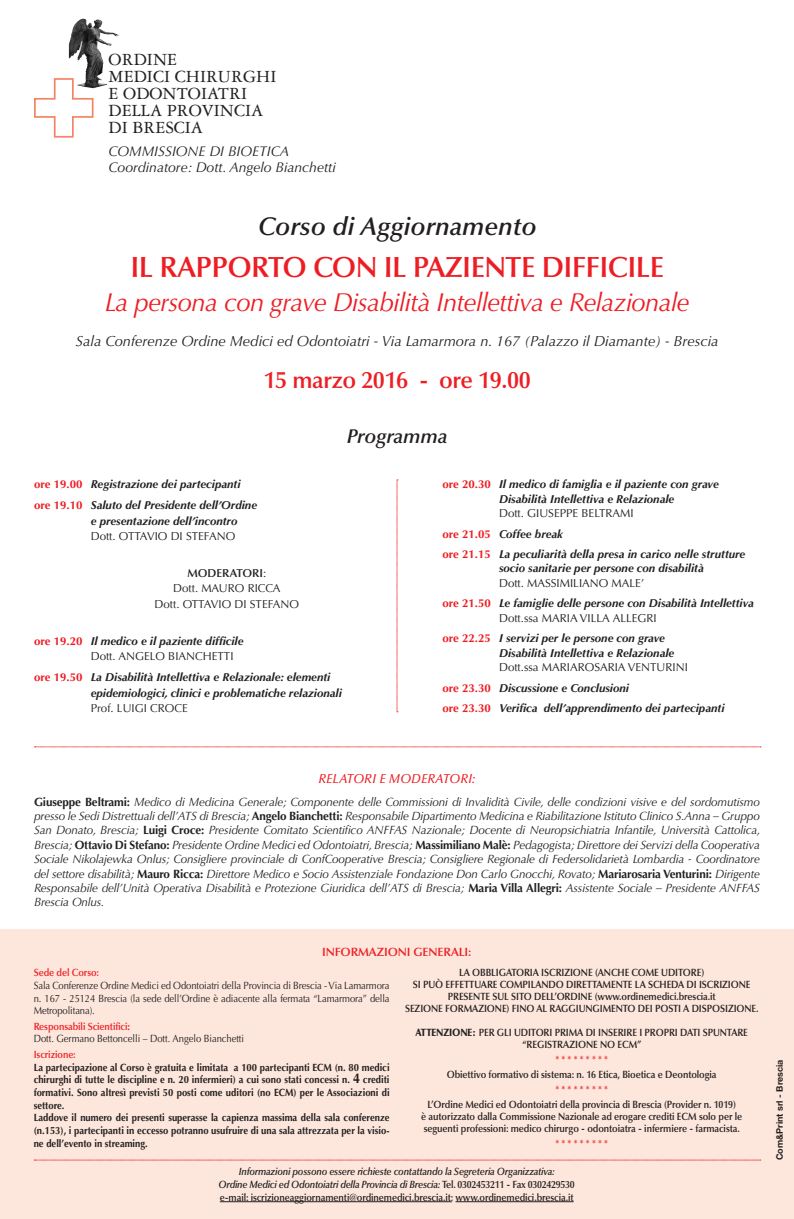
<style>
.page{position:relative;width:794px;height:1219px;background:#fff}
.page>*{position:absolute;margin:0;border:0;box-sizing:border-box;transform-origin:0 0}
.t1{font:600 29.3px "Optima LT Std";letter-spacing:-.02em;color:#ee1d23}
.t2{font:italic 26px "Optima LT Std";letter-spacing:-.02em;color:#ee1d23}
.t3{font:italic 600 25.6px "Optima LT Std";color:#231f20}
.t4{font:600 23.8px "Optima LT Std";letter-spacing:-.02em;color:#ee1d23}
.t5{font:italic 600 20px "Optima LT Std";letter-spacing:-.005em;color:#231f20}
.t6{font:18.2px/17px "Garamond 3 LT Std";color:#231f20}
.t7{font:italic 14.6px "Optima LT Std";color:#231f20}
.t8{font:italic 14px/16px "Optima LT Std";color:#231f20}
.t9{font:italic 500 13px "Optima LT Std";color:#ee1d23}
.t10{font:italic 12px/14.4px "Optima LT Std";letter-spacing:-.01em;color:#231f20;text-align:justify}
.t11{font:600 12px "Optima LT Std";letter-spacing:-.01em;color:#ee1d23}
.t12{font:italic 700 11.5px/20.3px "Optima LT Std";color:#231f20}
.t13{font:11.5px/15.5px "Optima LT Std";color:#231f20;text-align:center}
.t14{font:600 10.5px/12.1px "Optima LT Std";letter-spacing:-.01em;color:#231f20;text-align:center;scale:.9 1}
.t15{font:700 10.5px/12.7px "Optima LT Std";color:#231f20;scale:.9 1}
.t16{font:10.5px/12.7px "Optima LT Std";letter-spacing:-.01em;color:#231f20;text-align:justify;scale:.9 1}
.t17{font:italic 600 10.5px/13px "Optima LT Std";letter-spacing:-.02em;color:#231f20;text-align:center;scale:.9 1}
.t18{font:600 10.5px "Optima LT Std";letter-spacing:-.01em;color:#ee1d23;scale:.9 1}
.t19{font:700 9px "Helvetica Neue LT Std";color:#231f20}
.s1{font-style:normal;color:#ee1d23}
.s2{font-weight:600}
.s3{font-weight:400;font-style:normal}
.s4{font-weight:700;font-style:normal}
.s5{font-weight:600;color:#ee1d23}
.s6{font-weight:700;color:#ee1d23}
.s7{font-size:14px}
.s8{font-weight:900}
.s9{font-style:normal}
</style>
<div class="page">
<svg style="left:34px;top:78px;width:60px;height:60px"></svg>
<img style="left:69px;top:24px;width:38px;height:64px">
<div style="left:0;top:930px;width:794px;height:289px;background:#fde7dc"></div>
<svg style="left:397px;top:480px;width:1px;height:232px"></svg>
<svg style="left:35px;top:747px;width:726px;height:1px"></svg>
<svg style="left:34px;top:1160px;width:726px;height:1px"></svg>
<hr style="left:220px;top:1201px;width:231px;height:1px;background:#231f20">
<hr style="left:455px;top:1201px;width:118px;height:1px;background:#231f20">
<h3 class="t6" style="left:109px;top:51px;width:169px">ORDINE<br>MEDICI CHIRURGHI<br>E ODONTOIATRI<br>DELLA PROVINCIA<br>DI BRESCIA</h3>
<p class="t8" style="left:109px;top:144px;width:229px">COMMISSIONE DI BIOETICA<br>Coordinatore: Dott. Angelo Bianchetti</p>
<h3 class="t3" style="left:258px;top:211px;width:280px">Corso di Aggiornamento</h3>
<h1 class="t1" style="left:130px;top:250px;width:535px">IL RAPPORTO CON IL PAZIENTE DIFFICILE</h1>
<h2 class="t2" style="left:105px;top:287px;width:586px">La persona con grave Disabilità Intellettiva e Relazionale</h2>
<p class="t7" style="left:76px;top:332px;width:644px">Sala Conferenze Ordine Medici ed Odontoiatri - Via Lamarmora n. 167 (Palazzo il Diamante) - Brescia</p>
<h3 class="t4" style="left:264px;top:367px;width:269px">15 marzo 2016 - ore 19.00</h3>
<h3 class="t5" style="left:347px;top:425px;width:102px">Programma</h3>
<p class="t12" style="left:34px;top:474px;width:225px;line-height:21.1px"><span class="s1">ore 19.00</span> Registrazione dei partecipanti <span class="s1">ore 19.10</span> Saluto del Presidente dell’Ordine</p>
<p class="t12" style="left:91px;top:511px;width:148px">e presentazione dell’incontro</p>
<p class="t13" style="left:91px;top:529px;width:146px">Dott. OTTAVIO DI STEFANO</p>
<p class="t13" style="left:155px;top:565px;width:146px"><span class="s2">MODERATORI</span>:<br>Dott. MAURO RICCA<br>Dott. OTTAVIO DI STEFANO</p>
<p class="t12" style="left:91px;top:633px;width:154px;line-height:15.5px;text-indent:-57px"><span class="s1">ore 19.20</span> Il medico e il paziente difficile<br><span class="s3">Dott. ANGELO BIANCHETTI</span></p>
<p class="t12" style="left:91px;top:669px;width:253px;line-height:15.5px;text-indent:-57px"><span class="s1">ore 19.50</span> La Disabilità Intellettiva e Relazionale: elementi epidemiologici, clinici e problematiche relazionali</p>
<p class="t13" style="left:91px;top:700px;width:99px">Prof. LUIGI CROCE</p>
<p class="t12" style="left:499px;top:477px;width:221px;line-height:14.6px;text-indent:-57px"><span class="s1">ore 20.30</span> Il medico di famiglia e il paziente con grave<br>Disabilità Intellettiva e Relazionale</p>
<p class="t12" style="left:442px;top:503px;width:304px;text-indent:57px"><span class="s3">Dott. GIUSEPPE BELTRAMI<br></span><span class="s1">ore 21.05</span> Coffee break<br><span class="s1">ore 21.15</span> La peculiarità della presa in carico nelle strutture</p>
<p class="t12" style="left:499px;top:558px;width:206px">socio sanitarie per persone con disabilità</p>
<p class="t12" style="left:442px;top:573px;width:313px;text-indent:57px"><span class="s3">Dott. MASSIMILIANO MALE’<br></span><span class="s1">ore 21.50</span> Le famiglie delle persone con Disabilità Intellettiva</p>
<p class="t12" style="left:442px;top:608px;width:224px;text-indent:57px"><span class="s3">Dott.ssa MARIA VILLA ALLEGRI </span><span class="s1">ore 22.25</span> I servizi per le persone con grave</p>
<p class="t12" style="left:499px;top:643px;width:177px">Disabilità Intellettiva e Relazionale</p>
<p class="t12" style="left:442px;top:657px;width:284px;text-indent:57px"><span class="s3">Dott.ssa MARIAROSARIA VENTURINI<br></span><span class="s1">ore 23.30</span> Discussione e Conclusioni<br><span class="s1">ore 23.30</span> Verifica dell’apprendimento dei partecipanti</p>
<p class="t9" style="left:318px;top:771px;width:158px">RELATORI E MODERATORI:</p>
<p class="t10" style="left:34px;top:794px;width:728px"><span class="s4">Giuseppe Beltrami:</span> Medico di Medicina Generale; Componente delle Commissioni di Invalidità Civile, delle condizioni visive e del sordomutismo presso le Sedi Distrettuali dell’ATS di Brescia; <span class="s4">Angelo Bianchetti:</span> Responsabile Dipartimento Medicina e Riabilitazione Istituto Clinico S.Anna – Gruppo San Donato, Brescia; <span class="s4">Luigi Croce:</span> Presidente Comitato Scientifico ANFFAS Nazionale; Docente di Neuropsichiatria Infantile, Università Cattolica, Brescia; <span class="s4">Ottavio Di Stefano:</span> Presidente Ordine Medici ed Odontoiatri, Brescia; <span class="s4">Massimiliano Malè:</span> Pedagogista; Direttore dei Servizi della Cooperativa Sociale Nikolajewka Onlus; Consigliere provinciale di ConfCooperative Brescia; Consigliere Regionale di Federsolidarietà Lombardia - Coordinatore del settore disabilità; <span class="s4">Mauro Ricca:</span> Direttore Medico e Socio Assistenziale Fondazione Don Carlo Gnocchi, Rovato; <span class="s4">Mariarosaria Venturini:</span> Dirigente Responsabile dell’Unità Operativa Disabilità e Protezione Giuridica dell’ATS di Brescia; <span class="s4">Maria Villa Allegri:</span> Assistente Sociale – Presidente ANFFAS Brescia Onlus.</p>
<p class="t11" style="left:322px;top:945px;width:151px">INFORMAZIONI GENERALI:</p>
<p class="t18" style="left:34px;top:966px;width:74px">Sede del Corso:</p>
<p class="t16" style="left:34px;top:979px;width:397px">Sala Conferenze Ordine Medici ed Odontoiatri della Provincia di Brescia - Via Lamarmora n. 167 - 25124 Brescia (la sede dell’Ordine è adiacente alla fermata “Lamarmora” della Metropolitana).</p>
<p class="t16" style="left:34px;top:1020px;width:235px"><span class="s5">Responsabili Scientifici</span><span class="s6">:<br></span>Dott. Germano Bettoncelli – Dott. Angelo Bianchetti</p>
<p class="t18" style="left:34px;top:1048px;width:48px">Iscrizione:</p>
<p class="t15" style="left:34px;top:1061px;width:397px">La partecipazione al Corso è gratuita e limitata a 100 partecipanti ECM (n. 80 medici chirurghi di tutte le discipline e n. 20 infermieri) a cui sono stati concessi n. <span class="s7">4</span> crediti formativi. Sono altresì previsti 50 posti come uditori (no ECM) per le Associazioni di settore.<br>Laddove il numero dei presenti superasse la capienza massima della sala conferenze (n.153), i partecipanti in eccesso potranno usufruire di una sala attrezzata per la visio&shy;ne dell’evento in streaming.</p>
<p class="t14" style="left:405px;top:967px;width:394px">LA OBBLIGATORIA ISCRIZIONE (ANCHE COME UDITORE)<br>SI PUÒ EFFETTUARE COMPILANDO DIRETTAMENTE LA SCHEDA DI ISCRIZIONE PRESENTE SUL SITO DELL’ORDINE (www.ordinemedici.brescia.it<br>SEZIONE FORMAZIONE) FINO AL RAGGIUNGIMENTO DEI POSTI A DISPOSIZIONE.</p>
<p class="t14" style="left:415px;top:1026px;width:371px"><span class="s8">ATTENZIONE:</span> PER GLI UDITORI PRIMA DI INSERIRE I PROPRI DATI SPUNTARE “REGISTRAZIONE NO ECM”</p>
<p class="t18" style="left:555px;top:1053px;width:60px">* * * * * * * * *</p>
<p class="t14" style="left:447px;top:1068px;width:301px">Obiettivo formativo di sistema: n. 16 Etica, Bioetica e Deontologia</p>
<p class="t18" style="left:555px;top:1083px;width:60px">* * * * * * * * *</p>
<p class="t14" style="left:421px;top:1098px;width:358px">L’Ordine Medici ed Odontoiatri della provincia di Brescia (Provider n. 1019)<br>è autorizzato dalla Commissione Nazionale ad erogare crediti ECM solo per le seguenti professioni: medico chirurgo - odontoiatra - infermiere - farmacista.</p>
<p class="t18" style="left:555px;top:1137px;width:60px">* * * * * * * * *</p>
<p class="t17" style="left:219px;top:1165px;width:397px">Informazioni possono essere richieste contattando la Segreteria Organizzativa:<br>Ordine Medici ed Odontoiatri della Provincia di Brescia: <span class="s9">Tel. 0302453211 - Fax 0302429530 e-mail: iscrizioneaggiornamenti@ordinemedici.brescia.it; www.ordinemedici.brescia.it</span></p>
<p class="t19" style="left:774px;top:1160px;width:102px;rotate:-90deg">Com&amp;Print srl - Brescia</p>
</div>
